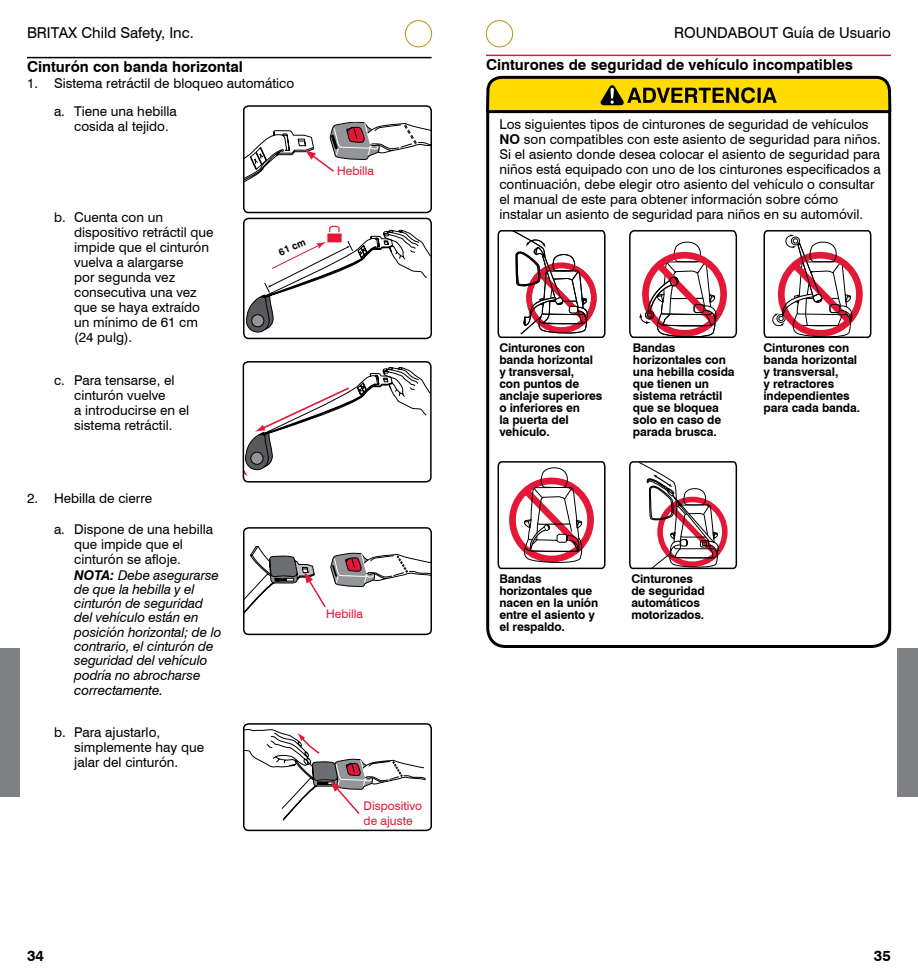
<style>
.page{position:relative;width:918px;height:972px;background:#fff}
.page>*{position:absolute;margin:0;border:0;box-sizing:border-box;transform-origin:0 0}
.t1{font:700 15px "Swiss 721 BT";color:#000}
.t2{font:15px "Swiss 721 BT";color:#000}
.t3{font:13.5px/15px "Swiss 721 BT";color:#000}
.t4{font:italic 13.5px/14.5px "Swiss 721 BT";letter-spacing:-.01em;color:#000}
.t5{font:700 12px/12px "Swiss 721 BT";letter-spacing:-.01em;color:#000}
.t6{font:12px/15px "Swiss 721 BT";color:#e31837}
.t7{font:700 9.9px "Swiss 721 BT";color:#000}
.s1{font-style:normal}
.s2{font-weight:700}
</style>
<div class="page">
<div style="left:405px;top:20px;width:27px;height:27px;border:1px solid #bc9109;border-radius:50%"></div>
<div style="left:0;top:648px;width:20px;height:148px;background:#7e8083"></div>
<div style="left:897px;top:648px;width:21px;height:148px;background:#7e8083"></div>
<div style="left:486px;top:94px;width:405px;height:554px;border:3px solid #000;border-radius:18px"></div>
<svg style="left:485px;top:20px;width:407px;height:95px"></svg>
<svg style="left:497px;top:230px;width:109px;height:108px"></svg>
<svg style="left:763px;top:230px;width:109px;height:108px"></svg>
<svg style="left:497px;top:461px;width:109px;height:109px"></svg>
<hr style="left:486px;top:55px;width:405px;height:1px;background:#e31837">
<div style="left:243px;top:527px;width:189px;height:108px;border:2px solid #000;border-radius:5px"></div>
<svg style="left:246px;top:367px;width:183px;height:109px"></svg>
<div style="left:243px;top:361px;width:189px;height:122px;border:2px solid #000;border-radius:5px"></div>
<hr style="left:27px;top:57px;width:405px;height:1px;background:#000">
<svg style="left:244px;top:546px;width:187px;height:76px"></svg>
<div style="left:243px;top:105px;width:189px;height:108px;border:2px solid #000;border-radius:5px"></div>
<svg style="left:244px;top:119px;width:187px;height:94px"></svg>
<svg style="left:246px;top:225px;width:183px;height:107px"></svg>
<div style="left:243px;top:218px;width:189px;height:121px;border:2px solid #000;border-radius:5px"></div>
<div style="left:243px;top:723px;width:189px;height:108px;border:2px solid #000;border-radius:5px"></div>
<svg style="left:244px;top:728px;width:182px;height:92px"></svg>
<svg style="left:488px;top:77px;width:402px;height:35px;background:#c9ac01"></svg>
<svg style="left:629px;top:230px;width:109px;height:108px"></svg>
<svg style="left:629px;top:461px;width:109px;height:109px"></svg>
<p class="t2" style="left:27px;top:24px;width:168px">BRITAX Child Safety, Inc.</p>
<p class="t2" style="left:674px;top:24px;width:218px">ROUNDABOUT Guía de Usuario</p>
<p class="t1" style="left:27px;top:57px;width:218px">Cinturón con banda horizontal</p>
<p class="t3" style="left:27px;top:76px;width:269px">1. Sistema retráctil de bloqueo automático</p>
<p class="t3" style="left:74px;top:104px;width:104px;text-indent:-20px">a. Tiene una hebilla cosida al tejido.</p>
<p class="t3" style="left:74px;top:209px;width:141px;text-indent:-20px">b. Cuenta con un dispositivo retráctil que impide que el cinturón vuelva a alargarse<br>por segunda vez consecutiva una vez que se haya extraído un mínimo de 61 cm (24 pulg).</p>
<p class="t3" style="left:74px;top:372px;width:117px;text-indent:-20px">c. Para tensarse, el cinturón vuelve<br>a introducirse en el sistema retráctil.</p>
<p class="t7" style="left:277px;top:247px;width:30px;rotate:-22deg">61 cm</p>
<p class="t6" style="left:337px;top:163px;width:38px">Hebilla</p>
<p class="t3" style="left:27px;top:491px;width:127px">2. Hebilla de cierre</p>
<p class="t4" style="left:74px;top:522px;width:149px;text-indent:-20px"><span class="s1">a. Dispone de una hebilla que impide que el cinturón se afloje.<br></span><span class="s2">NOTA:</span> Debe asegurarse de que la hebilla y el cinturón de seguridad del vehículo están en posición horizontal; de lo contrario, el cinturón de seguridad del vehículo podría no abrocharse correctamente.</p>
<p class="t3" style="left:74px;top:724px;width:131px;text-indent:-20px">b. Para ajustarlo, simplemente hay que jalar del cinturón.</p>
<p class="t6" style="left:326px;top:606px;width:38px">Hebilla</p>
<p class="t6" style="left:364px;top:798px;width:60px">Dispositivo de ajuste</p>
<p class="t1" style="left:486px;top:55px;width:369px">Cinturones de seguridad de vehículo incompatibles</p>
<p class="t3" style="left:500px;top:116px;width:383px">Los siguientes tipos de cinturones de seguridad de vehículos <span class="s2">NO</span> son compatibles con este asiento de seguridad para niños.<br>Si el asiento donde desea colocar el asiento de seguridad para niños está equipado con uno de los cinturones especificados a continuación, debe elegir otro asiento del vehículo o consultar el manual de este para obtener información sobre cómo instalar un asiento de seguridad para niños en su automóvil.</p>
<p class="t5" style="left:499px;top:341px;width:105px">Cinturones con banda horizontal y transversal,<br>con puntos de anclaje superiores o inferiores en<br>la puerta del vehículo.</p>
<p class="t5" style="left:633px;top:341px;width:103px">Bandas horizontales con una hebilla cosida que tienen un sistema retráctil que se bloquea solo en caso de parada brusca.</p>
<p class="t5" style="left:763px;top:341px;width:97px">Cinturones con banda horizontal y transversal,<br>y retractores independientes para cada banda.</p>
<p class="t5" style="left:499px;top:572px;width:100px">Bandas horizontales que nacen en la unión entre el asiento y el respaldo.</p>
<p class="t5" style="left:631px;top:572px;width:75px">Cinturones de seguridad automáticos motorizados.</p>
<p class="t1" style="left:27px;top:947px;width:19px">34</p>
<p class="t1" style="left:874px;top:947px;width:19px">35</p>
</div>
